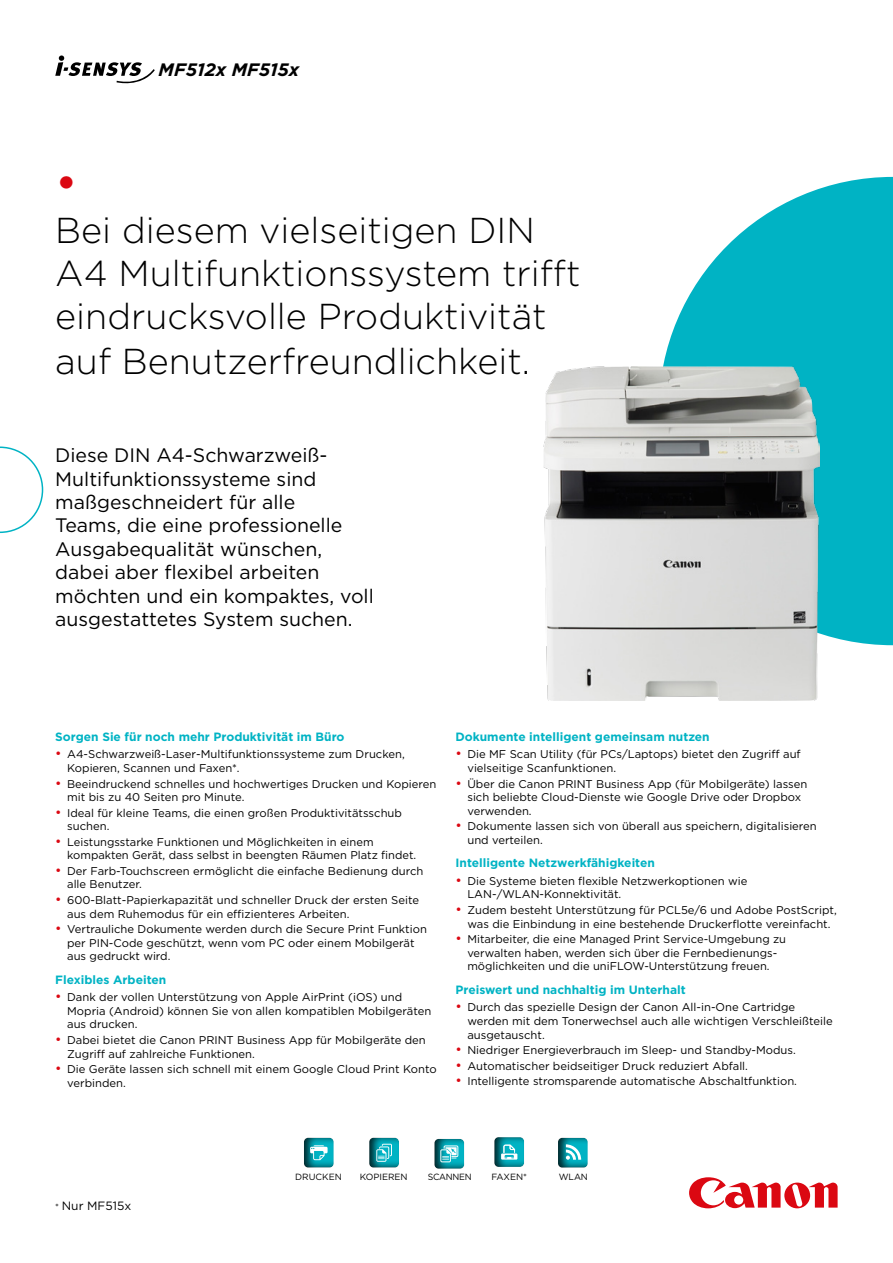
<style>
.page{position:relative;width:893px;height:1263px;background:#fff}
.page>*{position:absolute;margin:0;border:0;box-sizing:border-box;transform-origin:0 0}
.t1{font:47.25px "Gotham";color:#db0812}
.t2{font:300 36px/43.8px "Gotham";color:#000}
.t3{font:19.5px/23.4px "Gotham";color:#000}
.t4{font:italic 700 18px "Gotham";color:#000}
.t5{font:700 12px "Gotham";color:#00b3c4}
.t6{font:12px "Gotham";color:#000}
.t7{font:11.25px/13.5px "Gotham";color:#000}
.t8{font:9px "Gotham";color:#000}
.t9{font:9px "Gotham";letter-spacing:-.025em;color:#000}
.s1{font-size:13.5px;color:#db0812}
.s2{font-size:9px}
</style>
<div class="page">
<svg style="left:689px;top:1177px;width:149px;height:31px"></svg>
<svg style="left:663px;top:177px;width:230px;height:468px;fill:#00b3c4"></svg>
<svg style="left:0;top:446px;width:43px;height:87px"></svg>
<img style="left:543px;top:366px;width:277px;height:334px">
<div style="left:356px;top:1126px;width:55px;height:42px;background:#000;opacity:.8"></div>
<svg style="left:376px;top:1144px;width:16px;height:18px"></svg>
<div style="left:480px;top:1125px;width:57px;height:42px;background:#000;opacity:.8"></div>
<svg style="left:501px;top:1145px;width:16px;height:14px"></svg>
<div style="left:421px;top:1127px;width:56px;height:42px;background:#000;opacity:.8"></div>
<svg style="left:440px;top:1145px;width:18px;height:17px"></svg>
<div style="left:290px;top:1126px;width:56px;height:42px;background:#000;opacity:.8"></div>
<svg style="left:310px;top:1145px;width:18px;height:15px"></svg>
<div style="left:544px;top:1126px;width:57px;height:42px;background:#000;opacity:.8"></div>
<svg style="left:566px;top:1144px;width:15px;height:16px"></svg>
<svg style="left:55px;top:55px;width:100px;height:29px"></svg>
<h3 class="t4" style="left:159px;top:57px;width:142px">MF512x MF515x</h3>
<h1 class="t1" style="left:55px;top:152px;width:24px">•</h1>
<h2 class="t2" style="left:55px;top:207px;width:527px">Bei diesem vielseitigen DIN<br>A4 Multifunktionssystem trifft eindrucksvolle Produktivität auf Benutzerfreundlichkeit.</h2>
<p class="t3" style="left:55px;top:443px;width:320px">Diese DIN A4-Schwarzweiß-<br>Multifunktionssysteme sind maßgeschneidert für alle<br>Teams, die eine professionelle<br>Ausgabequalität wünschen, dabei aber flexibel arbeiten möchten und ein kompaktes, voll ausgestattetes System suchen.</p>
<p class="t5" style="left:55px;top:728px;width:291px">Sorgen Sie für noch mehr Produktivität im Büro</p>
<p class="t7" style="left:67px;top:747px;width:339px;text-indent:-12px"><span class="s1">•</span> A4-Schwarzweiß-Laser-Multifunktionssysteme zum Drucken,<br>Kopieren, Scannen und Faxen*.</p>
<p class="t7" style="left:67px;top:777px;width:371px;text-indent:-12px"><span class="s1">•</span> Beeindruckend schnelles und hochwertiges Drucken und Kopieren mit bis zu 40 Seiten pro Minute.</p>
<p class="t7" style="left:67px;top:806px;width:336px;text-indent:-12px"><span class="s1">•</span> Ideal für kleine Teams, die einen großen Produktivitätsschub suchen.</p>
<p class="t7" style="left:67px;top:835px;width:351px;text-indent:-12px"><span class="s1">•</span> Leistungsstarke Funktionen und Möglichkeiten in einem kompakten Gerät, dass selbst in beengten Räumen Platz findet.</p>
<p class="t7" style="left:67px;top:864px;width:358px;text-indent:-12px"><span class="s1">•</span> Der Farb-Touchscreen ermöglicht die einfache Bedienung durch alle Benutzer.</p>
<p class="t7" style="left:67px;top:893px;width:353px;text-indent:-12px"><span class="s1">•</span> 600-Blatt-Papierkapazität und schneller Druck der ersten Seite aus dem Ruhemodus für ein effizienteres Arbeiten.</p>
<p class="t7" style="left:67px;top:922px;width:361px;text-indent:-12px"><span class="s1">•</span> Vertrauliche Dokumente werden durch die Secure Print Funktion per PIN-Code geschützt, wenn vom PC oder einem Mobilgerät aus gedruckt wird.</p>
<p class="t5" style="left:55px;top:971px;width:113px">Flexibles Arbeiten</p>
<p class="t7" style="left:67px;top:990px;width:366px;text-indent:-12px"><span class="s1">•</span> Dank der vollen Unterstützung von Apple AirPrint (iOS) und<br>Mopria (Android) können Sie von allen kompatiblen Mobilgeräten aus drucken.</p>
<p class="t7" style="left:67px;top:1033px;width:360px;text-indent:-12px"><span class="s1">•</span> Dabei bietet die Canon PRINT Business App für Mobilgeräte den<br>Zugriff auf zahlreiche Funktionen.</p>
<p class="t7" style="left:67px;top:1062px;width:371px;text-indent:-12px"><span class="s1">•</span> Die Geräte lassen sich schnell mit einem Google Cloud Print Konto verbinden.</p>
<p class="t5" style="left:455px;top:728px;width:256px">Dokumente intelligent gemeinsam nutzen</p>
<p class="t7" style="left:467px;top:747px;width:335px;text-indent:-12px"><span class="s1">•</span> Die MF Scan Utility (für PCs/Laptops) bietet den Zugriff auf vielseitige Scanfunktionen.</p>
<p class="t7" style="left:467px;top:777px;width:341px;text-indent:-12px"><span class="s1">•</span> Über die Canon PRINT Business App (für Mobilgeräte) lassen sich beliebte Cloud-Dienste wie Google Drive oder Dropbox verwenden.</p>
<p class="t7" style="left:467px;top:819px;width:351px;text-indent:-12px"><span class="s1">•</span> Dokumente lassen sich von überall aus speichern, digitalisieren und verteilen.</p>
<p class="t5" style="left:455px;top:855px;width:201px">Intelligente Netzwerkfähigkeiten</p>
<p class="t7" style="left:467px;top:874px;width:281px;text-indent:-12px"><span class="s1">•</span> Die Systeme bieten flexible Netzwerkoptionen wie<br>LAN-/WLAN-Konnektivität.</p>
<p class="t7" style="left:455px;top:903px;width:383px;text-align:center"><span class="s1">•</span> Zudem besteht Unterstützung für PCL5e/6 und Adobe PostScript, was die Einbindung in eine bestehende Druckerflotte vereinfacht.</p>
<p class="t7" style="left:455px;top:932px;width:332px;text-align:center"><span class="s1">•</span> Mitarbeiter, die eine Managed Print Service-Umgebung zu verwalten haben, werden sich über die Fernbedienungs&shy;möglichkeiten und die uniFLOW-Unterstützung freuen.</p>
<p class="t5" style="left:455px;top:981px;width:232px">Preiswert und nachhaltig im Unterhalt</p>
<p class="t7" style="left:467px;top:1000px;width:367px;text-indent:-12px"><span class="s1">•</span> Durch das spezielle Design der Canon All-in-One Cartridge werden mit dem Tonerwechsel auch alle wichtigen Verschleißteile ausgetauscht.</p>
<p class="t7" style="left:455px;top:1043px;width:342px"><span class="s1">•</span> Niedriger Energieverbrauch im Sleep- und Standby-Modus.</p>
<p class="t7" style="left:455px;top:1059px;width:294px"><span class="s1">•</span> Automatischer beidseitiger Druck reduziert Abfall.</p>
<p class="t7" style="left:455px;top:1074px;width:343px"><span class="s1">•</span> Intelligente stromsparende automatische Abschaltfunktion.</p>
<p class="t6" style="left:55px;top:1198px;width:78px"><span class="s2">*</span> Nur MF515x</p>
<p class="t8" style="left:295px;top:1171px;width:48px">DRUCKEN</p>
<p class="t8" style="left:360px;top:1171px;width:49px">KOPIEREN</p>
<p class="t9" style="left:428px;top:1171px;width:46px">SCANNEN</p>
<p class="t8" style="left:491px;top:1171px;width:37px">FAXEN*</p>
<p class="t8" style="left:559px;top:1171px;width:31px">WLAN</p>
</div>
